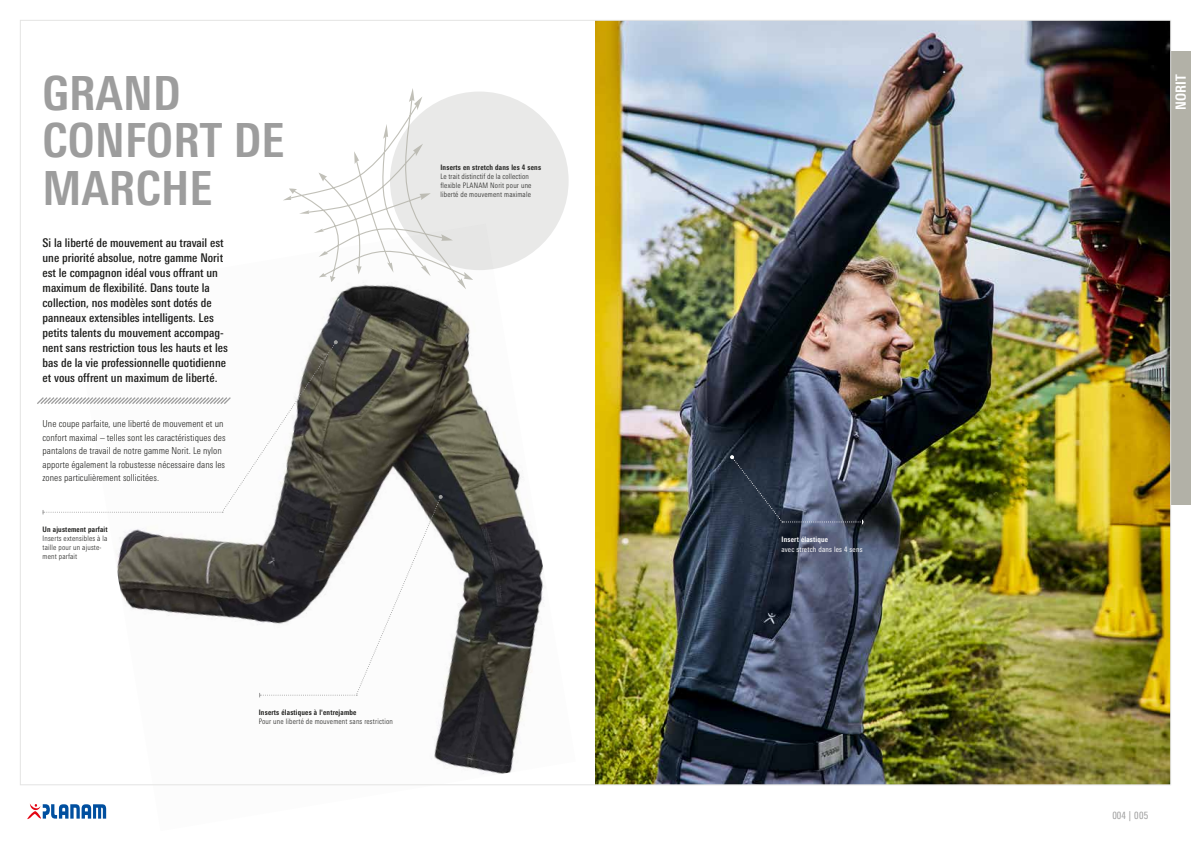
<style>
.page{position:relative;width:1191px;height:842px;background:#fff}
.page>*{position:absolute;margin:0;border:0;box-sizing:border-box;transform-origin:0 0}
.t1{font:700 condensed 47px/47.2px "Univers Next Pro";letter-spacing:.005em;color:#9d9d9d}
.t2{font:700 condensed 14px "Univers Next Pro";letter-spacing:.005em;color:#fff}
.t3{font:500 condensed 12px/15px "Univers Next Pro";color:#1d1d1b}
.t4{font:condensed 10px "Univers Next Pro";letter-spacing:.025em;color:#9d9d9d}
.t5{font:300 condensed 9.5px/13.5px "Univers Next Pro";letter-spacing:.005em;color:#1d1d1b}
.t6{font:300 condensed 7.5px/9px "Univers Next Pro";letter-spacing:.025em;color:#1d1d1b}
.t7{font:700 condensed 7.5px "Univers Next Pro";letter-spacing:.025em;color:#1d1d1b}
.t8{font:condensed 7.5px "Univers Next Pro";letter-spacing:.025em;color:#fff}
.t9{font:700 condensed 7.5px "Univers Next Pro";letter-spacing:.025em;color:#fff}
</style>
<div class="page">
<img style="left:595px;top:22px;width:574px;height:761px">
<svg style="left:730px;top:455px;width:133px;height:69px;background:#4d586d"></svg>
<img style="left:106px;top:225px;width:451px;height:594px">
<div style="left:390px;top:92px;width:178px;height:178px;background:#e4e4e3;border-radius:50%"></div>
<svg style="left:283px;top:88px;width:190px;height:201px"></svg>
<svg style="left:37px;top:340px;width:406px;height:357px"></svg>
<div style="left:1171px;top:51px;width:20px;height:454px;background:#b2b1a7"></div>
<svg style="left:27px;top:804px;width:79px;height:15px"></svg>
<h1 class="t1" style="left:43px;top:69px;width:243px">GRAND<br>CONFORT DE<br>MARCHE</h1>
<p class="t3" style="left:43px;top:235px;width:187px">Si la liberté de mouvement au travail est une priorité absolue, notre gamme Norit est le compagnon idéal vous offrant un maximum de flexibilité. Dans toute la collection, nos modèles sont dotés de panneaux extensibles intelligents. Les petits talents du mouvement accompag&shy;nent sans restriction tous les hauts et les bas de la vie professionnelle quotidienne et vous offrent un maximum de liberté.</p>
<p class="t5" style="left:43px;top:417px;width:184px">Une coupe parfaite, une liberté de mouvement et un confort maximal – telles sont les caractéristiques des pantalons de travail de notre gamme Norit. Le nylon apporte également la robustesse nécessaire dans les zones particulièrement sollicitées.</p>
<p class="t7" style="left:43px;top:525px;width:67px">Un ajustement parfait</p>
<p class="t6" style="left:43px;top:534px;width:66px">Inserts extensibles à la taille pour un ajuste&shy;ment parfait</p>
<p class="t7" style="left:440px;top:163px;width:102px">Inserts en stretch dans les 4 sens</p>
<p class="t6" style="left:440px;top:172px;width:93px">Le trait distinctif de la collection flexible PLANAM Norit pour une liberté de mouvement maximale</p>
<p class="t7" style="left:259px;top:708px;width:99px">Inserts élastiques à l'entrejambe</p>
<p class="t6" style="left:259px;top:717px;width:136px">Pour une liberté de mouvement sans restriction</p>
<p class="t9" style="left:781px;top:534px;width:48px">Insert élastique</p>
<p class="t8" style="left:781px;top:545px;width:83px">avec stretch dans les 4 sens</p>
<p class="t2" style="left:1172px;top:110px;width:37px;rotate:-90deg">NORIT</p>
<p class="t4" style="left:1112px;top:809px;width:38px">004 | 005</p>
</div>
